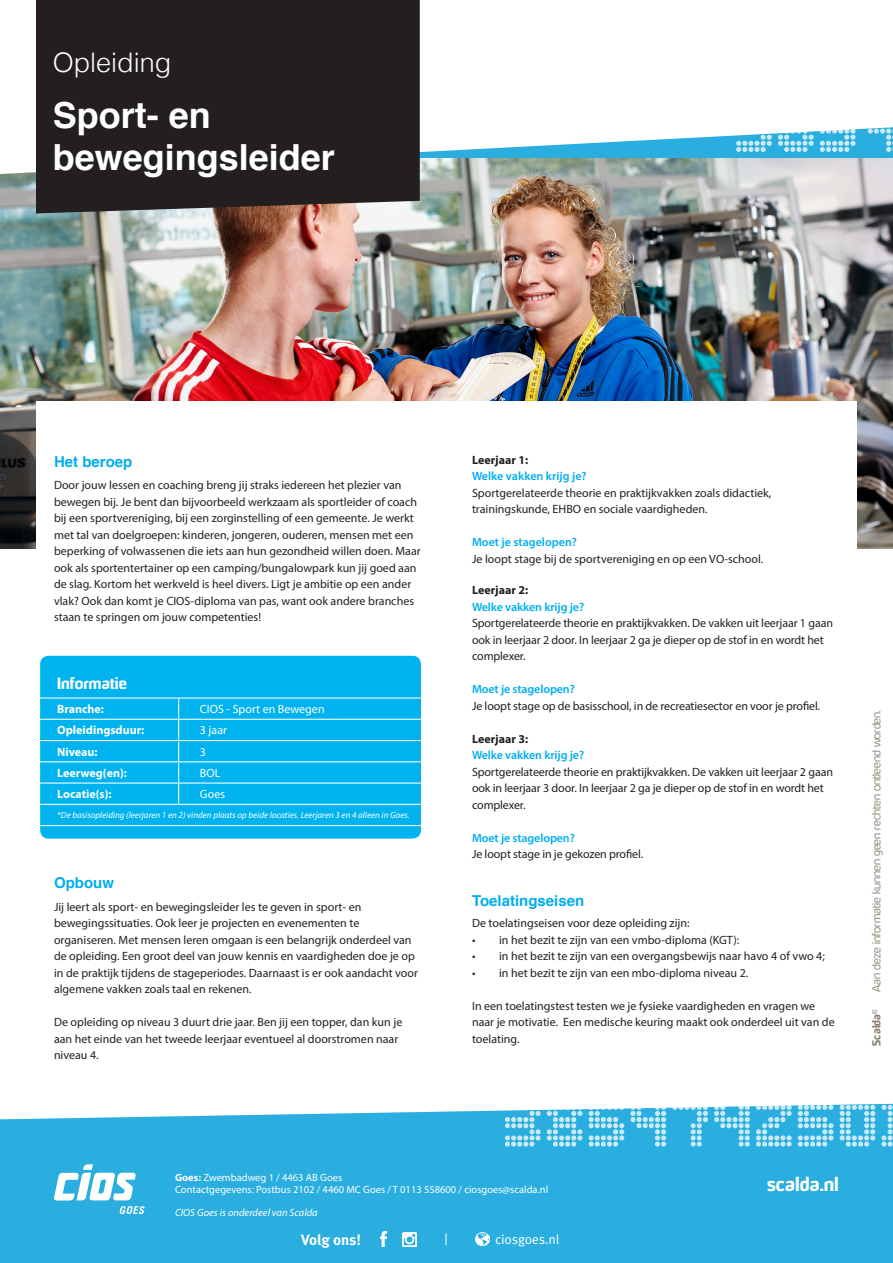
<style>
.page{position:relative;width:893px;height:1263px;background:#fff}
.page>*{position:absolute;margin:0;border:0;box-sizing:border-box;transform-origin:0 0}
.t1{font:700 36px "Helvetica";color:#fff}
.t2{font:300 27px "Helvetica";color:#fff}
.t3{font:700 18px "Hybrea Rg";color:#fff}
.t4{font:700 15px "Helvetica";color:#00aeef}
.t5{font:700 15px "Hybrea Rg";color:#fff}
.t6{font:700 15px "Meta OT";letter-spacing:-.01em;color:#fff}
.t7{font:13.5px "Meta OT Norm";letter-spacing:-.02em;color:#fff}
.t8{font:12px/16.5px "Myriad Pro";color:#231f20}
.t9{font:600 12px "Myriad Pro";letter-spacing:-.01em;color:#00aeef}
.t10{font:700 12px "Myriad Pro";color:#fff}
.t11{font:12px "Myriad Pro";color:#fff}
.t12{font:700 12px "Myriad Pro";color:#231f20}
.t13{font:10.5px "Myriad Pro";color:#fff}
.t14{font:10.5px "Hybrea Lt";color:#887f6f}
.t15{font:italic 10.5px "Myriad Pro";color:#fff}
.t16{font:700 10.5px "Hybrea Rg";color:#887f6f}
.t17{font:italic 9px "Myriad Pro";color:#fff}
.s1{font-weight:700}
</style>
<div class="page">
<img style="left:0;top:174px;width:893px;height:374px">
<svg style="left:3px;top:135px;width:890px;height:39px"></svg>
<div style="left:36px;top:0;width:384px;height:214px;background:#231f20"></div>
<div style="left:36px;top:401px;width:821px;height:162px;background:#fff"></div>
<div style="left:40px;top:656px;width:381px;height:182px;background:#00b3ef;border-radius:9px"></div>
<hr style="left:40px;top:719px;width:139px;height:1px;background:#fff">
<hr style="left:179px;top:719px;width:242px;height:1px;background:#fff">
<hr style="left:40px;top:740px;width:139px;height:1px;background:#fff">
<hr style="left:179px;top:740px;width:242px;height:1px;background:#fff">
<hr style="left:40px;top:761px;width:139px;height:1px;background:#fff">
<hr style="left:179px;top:761px;width:242px;height:1px;background:#fff">
<hr style="left:40px;top:782px;width:139px;height:2px;background:#fff">
<hr style="left:179px;top:782px;width:242px;height:2px;background:#fff">
<hr style="left:40px;top:697px;width:139px;height:1px;background:#fff">
<hr style="left:179px;top:697px;width:242px;height:1px;background:#fff">
<svg style="left:178px;top:698px;width:1px;height:106px"></svg>
<hr style="left:40px;top:804px;width:139px;height:1px;background:#fff">
<hr style="left:179px;top:804px;width:242px;height:1px;background:#fff">
<hr style="left:40px;top:825px;width:139px;height:1px;background:#fff">
<hr style="left:179px;top:825px;width:242px;height:1px;background:#fff">
<svg style="left:736px;top:127px;width:157px;height:25px"></svg>
<div style="left:0;top:1110px;width:893px;height:153px;background:#2aaedf"></div>
<svg style="left:54px;top:1164px;width:82px;height:36px"></svg>
<svg style="left:119px;top:1206px;width:26px;height:8px"></svg>
<svg style="left:505px;top:1103px;width:388px;height:43px;background:#6cc7e8"></svg>
<img style="left:376px;top:1232px;width:14px;height:14px">
<img style="left:403px;top:1232px;width:14px;height:14px">
<img style="left:475px;top:1232px;width:14px;height:14px">
<svg style="left:445px;top:1233px;width:2px;height:12px"></svg>
<p class="t2" style="left:53px;top:39px;width:120px">Opleiding</p>
<p class="t1" style="left:53px;top:86px;width:159px">Sport- en</p>
<p class="t1" style="left:53px;top:128px;width:284px">bewegingsleider</p>
<p class="t4" style="left:54px;top:449px;width:80px">Het beroep</p>
<p class="t8" style="left:54px;top:477px;width:368px">Door jouw lessen en coaching breng jij straks iedereen het plezier van bewegen bij. Je bent dan bijvoorbeeld werkzaam als sportleider of coach bij een sportvereniging, bij een zorginstelling of een gemeente. Je werkt met tal van doelgroepen: kinderen, jongeren, ouderen, mensen met een beperking of volwassenen die iets aan hun gezondheid willen doen. Maar ook als sportentertainer op een camping/bungalowpark kun jij goed aan de slag. Kortom het werkveld is heel divers. Ligt je ambitie op een ander vlak? Ook dan komt je CIOS-diploma van pas, want ook andere branches staan te springen om jouw competenties!</p>
<p class="t5" style="left:57px;top:674px;width:71px">Informatie</p>
<p class="t10" style="left:57px;top:701px;width:48px">Branche:</p>
<p class="t11" style="left:200px;top:702px;width:126px">CIOS - Sport en Bewegen</p>
<p class="t10" style="left:57px;top:722px;width:89px">Opleidingsduur:</p>
<p class="t11" style="left:200px;top:723px;width:29px">3 jaar</p>
<p class="t10" style="left:57px;top:744px;width:42px">Niveau:</p>
<p class="t11" style="left:200px;top:744px;width:8px">3</p>
<p class="t10" style="left:57px;top:765px;width:71px">Leerweg(en):</p>
<p class="t11" style="left:200px;top:765px;width:22px">BOL</p>
<p class="t10" style="left:57px;top:786px;width:56px">Locatie(s):</p>
<p class="t11" style="left:200px;top:787px;width:27px">Goes</p>
<p class="t17" style="left:57px;top:810px;width:354px">*De basisopleiding (leerjaren 1 en 2) vinden plaats op beide locaties. Leerjaren 3 en 4 alleen in Goes.</p>
<p class="t4" style="left:54px;top:871px;width:61px">Opbouw</p>
<p class="t8" style="left:54px;top:898px;width:365px">Jij leert als sport- en bewegingsleider les te geven in sport- en bewegingssituaties. Ook leer je projecten en evenementen te organiseren. Met mensen leren omgaan is een belangrijk onderdeel van de opleiding. Een groot deel van jouw kennis en vaardigheden doe je op in de praktijk tijdens de stageperiodes. Daarnaast is er ook aandacht voor algemene vakken zoals taal en rekenen.</p>
<p class="t8" style="left:54px;top:1014px;width:350px">De opleiding op niveau 3 duurt drie jaar. Ben jij een topper, dan kun je aan het einde van het tweede leerjaar eventueel al doorstromen naar niveau 4.</p>
<p class="t12" style="left:472px;top:452px;width:58px">Leerjaar 1:</p>
<p class="t9" style="left:472px;top:469px;width:116px">Welke vakken krijg je?</p>
<p class="t8" style="left:472px;top:484px;width:301px">Sportgerelateerde theorie en praktijkvakken zoals didactiek, trainingskunde, EHBO en sociale vaardigheden.</p>
<p class="t9" style="left:472px;top:535px;width:106px">Moet je stagelopen?</p>
<p class="t8" style="left:472px;top:550px;width:293px">Je loopt stage bij de sportvereniging en op een VO-school.</p>
<p class="t12" style="left:472px;top:582px;width:58px">Leerjaar 2:</p>
<p class="t9" style="left:472px;top:599px;width:114px">Welke vakken krijg je?</p>
<p class="t8" style="left:472px;top:615px;width:362px">Sportgerelateerde theorie en praktijkvakken. De vakken uit leerjaar 1 gaan ook in leerjaar 2 door. In leerjaar 2 ga je dieper op de stof in en wordt het complexer.</p>
<p class="t9" style="left:472px;top:682px;width:104px">Moet je stagelopen?</p>
<p class="t8" style="left:472px;top:697px;width:350px">Je loopt stage op de basisschool, in de recreatiesector en voor je profiel.</p>
<p class="t12" style="left:472px;top:731px;width:58px">Leerjaar 3:</p>
<p class="t9" style="left:472px;top:748px;width:114px">Welke vakken krijg je?</p>
<p class="t8" style="left:472px;top:763px;width:362px">Sportgerelateerde theorie en praktijkvakken. De vakken uit leerjaar 2 gaan ook in leerjaar 3 door. In leerjaar 2 ga je dieper op de stof in en wordt het complexer.</p>
<p class="t9" style="left:472px;top:830px;width:104px">Moet je stagelopen?</p>
<p class="t8" style="left:472px;top:846px;width:173px">Je loopt stage in je gekozen profiel.</p>
<p class="t4" style="left:472px;top:889px;width:114px">Toelatingseisen</p>
<p class="t8" style="left:472px;top:915px;width:219px">De toelatingseisen voor deze opleiding zijn:</p>
<p class="t8" style="left:472px;top:931px;width:269px">• in het bezit te zijn van een vmbo-diploma (KGT):</p>
<p class="t8" style="left:472px;top:948px;width:354px">• in het bezit te zijn van een overgangsbewijs naar havo 4 of vwo 4;</p>
<p class="t8" style="left:472px;top:964px;width:278px">• in het bezit te zijn van een mbo-diploma niveau 2.</p>
<p class="t8" style="left:472px;top:997px;width:364px">In een toelatingstest testen we je fysieke vaardigheden en vragen we naar je motivatie. Een medische keuring maakt ook onderdeel uit van de toelating.</p>
<p class="t14" style="left:870px;top:992px;width:283px;rotate:-90deg">Aan deze informatie kunnen geen rechten ontleend worden.</p>
<p class="t16" style="left:870px;top:1046px;width:38px;rotate:-90deg">Scalda<sup>©</sup></p>
<p class="t13" style="left:175px;top:1170px;width:169px"><span class="s1">Goes:</span> Zwembadweg 1 / 4463 AB Goes</p>
<p class="t13" style="left:175px;top:1183px;width:375px">Contactgegevens: Postbus 2102 / 4460 MC Goes / T 0113 558600 / ciosgoes@scalda.nl</p>
<p class="t15" style="left:175px;top:1206px;width:144px">CIOS Goes is onderdeel van Scalda</p>
<p class="t6" style="left:301px;top:1230px;width:62px">Volg ons!</p>
<p class="t7" style="left:495px;top:1231px;width:66px">ciosgoes.nl</p>
<p class="t3" style="left:767px;top:1173px;width:73px">scalda.nl</p>
</div>
